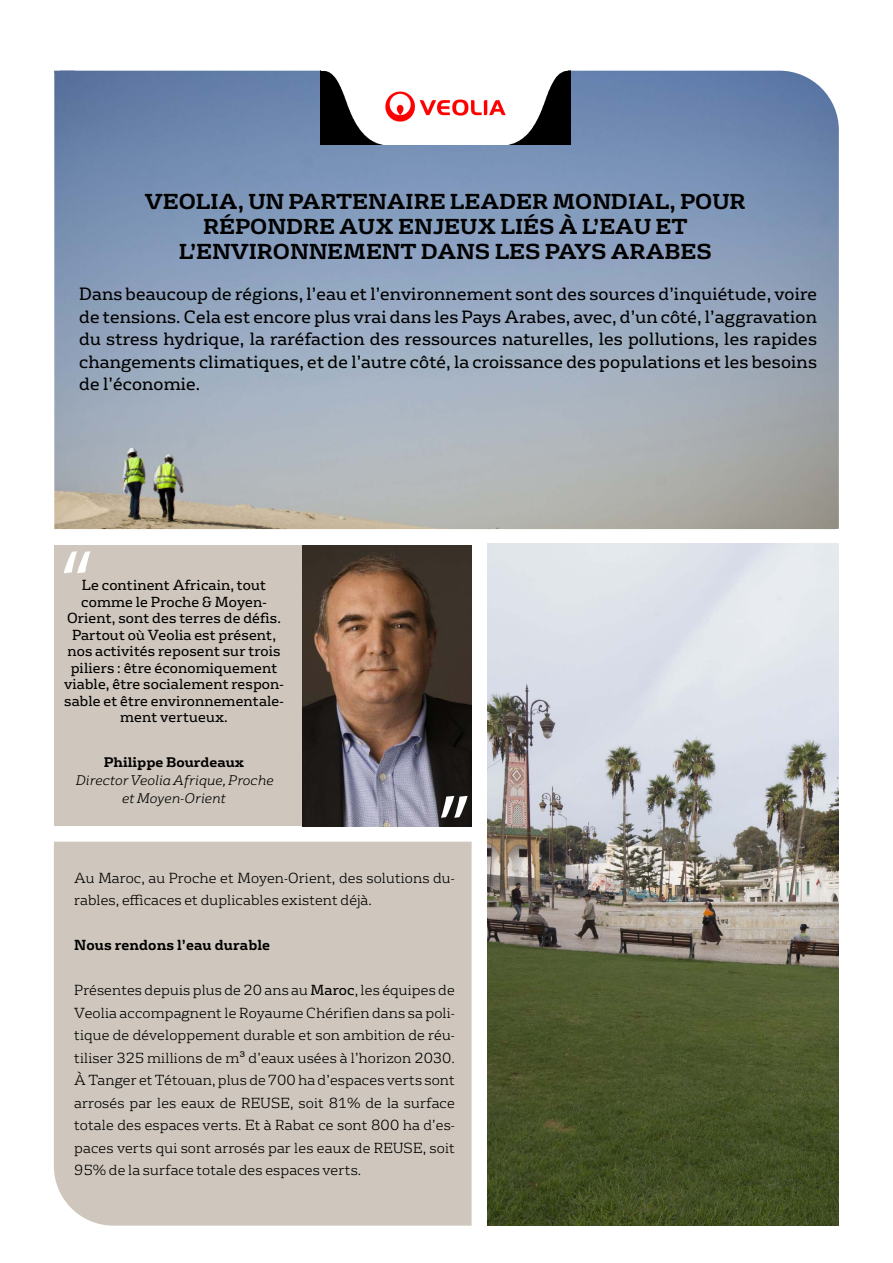
<style>
.page{position:relative;width:893px;height:1263px;background:#fff}
.page>*{position:absolute;margin:0;border:0;box-sizing:border-box;transform-origin:0 0}
.t1{font:90px "Myriad Pro Regular+SCCFYK";color:#fff}
.t2{font:21px/25.2px "FS Rufus Bold+FOZEPD";color:#000;text-align:center}
.t3{font:17.4px/22.5px "FS Rufus+FEJDZK";letter-spacing:.01em;color:#000;text-align:justify;scale:.95 1}
.t4{font:14.1px/22.5px "FS Rufus Light+KDNQLH";letter-spacing:.01em;color:#000;scale:.95 1}
.t5{font:14.1px/16.5px "FS Rufus+FEJDZK";letter-spacing:.01em;color:#000;text-align:center;scale:.95 1}
.t6{font:14.1px "FS Rufus Bold+FOZEPD";letter-spacing:.01em;color:#000;scale:.95 1}
.t7{font:13.5px/18px "FS Rufus Light Italic+DXNLOR";color:#000;text-align:center}
.t8{font:13.5px "FS Rufus Bold+FOZEPD";color:#000}
.s1{font-family:"FS Rufus+FEJDZK"}
</style>
<div class="page">
<div style="left:54px;top:842px;width:418px;height:383px;background:#cfc7bd"></div>
<img style="left:54px;top:71px;width:785px;height:458px">
<img style="left:321px;top:71px;width:250px;height:73px">
<div style="left:54px;top:545px;width:418px;height:281px;background:#cfc7bd"></div>
<img style="left:302px;top:545px;width:170px;height:281px">
<img style="left:487px;top:544px;width:352px;height:681px">
<h2 class="t2" style="left:145px;top:189px;width:602px">VEOLIA, UN PARTENAIRE LEADER MONDIAL, POUR<br>RÉPONDRE AUX ENJEUX LIÉS À L’EAU ET<br>L’ENVIRONNEMENT DANS LES PAYS ARABES</h2>
<p class="t3" style="left:79px;top:285px;width:778px">Dans beaucoup de régions, l’eau et l’environnement sont des sources d’inquiétude, voire de tensions. Cela est encore plus vrai dans les Pays Arabes, avec, d’un côté, l’aggravation du stress hydrique, la raréfaction des ressources naturelles, les pollutions, les rapides changements climatiques, et de l’autre côté, la croissance des populations et les besoins de l’économie.</p>
<h1 class="t1" style="left:61px;top:529px;width:33px">“</h1>
<p class="t5" style="left:64px;top:578px;width:233px">Le continent Africain, tout comme le Proche &amp; Moyen-<br>Orient, sont des terres de défis.<br>Partout où Veolia est présent, nos activités reposent sur trois piliers : être économiquement viable, être socialement respon&shy;sable et être environnementale&shy;ment vertueux.</p>
<p class="t8" style="left:104px;top:755px;width:142px">Philippe Bourdeaux</p>
<p class="t7" style="left:76px;top:772px;width:199px">Director Veolia Afrique, Proche et Moyen-Orient</p>
<h1 class="t1" style="left:438px;top:774px;width:33px">”</h1>
<p class="t4" style="left:74px;top:868px;width:402px">Au Maroc, au Proche et Moyen-Orient, des solutions du&shy;rables, efficaces et duplicables existent déjà.</p>
<p class="t6" style="left:74px;top:937px;width:208px">Nous rendons l’eau durable</p>
<p class="t4" style="left:74px;top:980px;width:402px;text-align:justify">Présentes depuis plus de 20 ans au <span class="s1">Maroc</span>, les équipes de Veolia accompagnent le Royaume Chérifien dans sa poli&shy;tique de développement durable et son ambition de réu&shy;tiliser 325 millions de m³ d’eaux usées à l’horizon 2030.<br>À Tanger et Tétouan, plus de 700 ha d’espaces verts sont arrosés par les eaux de REUSE, soit 81% de la surface totale des espaces verts. Et à Rabat ce sont 800 ha d’es&shy;paces verts qui sont arrosés par les eaux de REUSE, soit 95% de la surface totale des espaces verts.</p>
</div>
